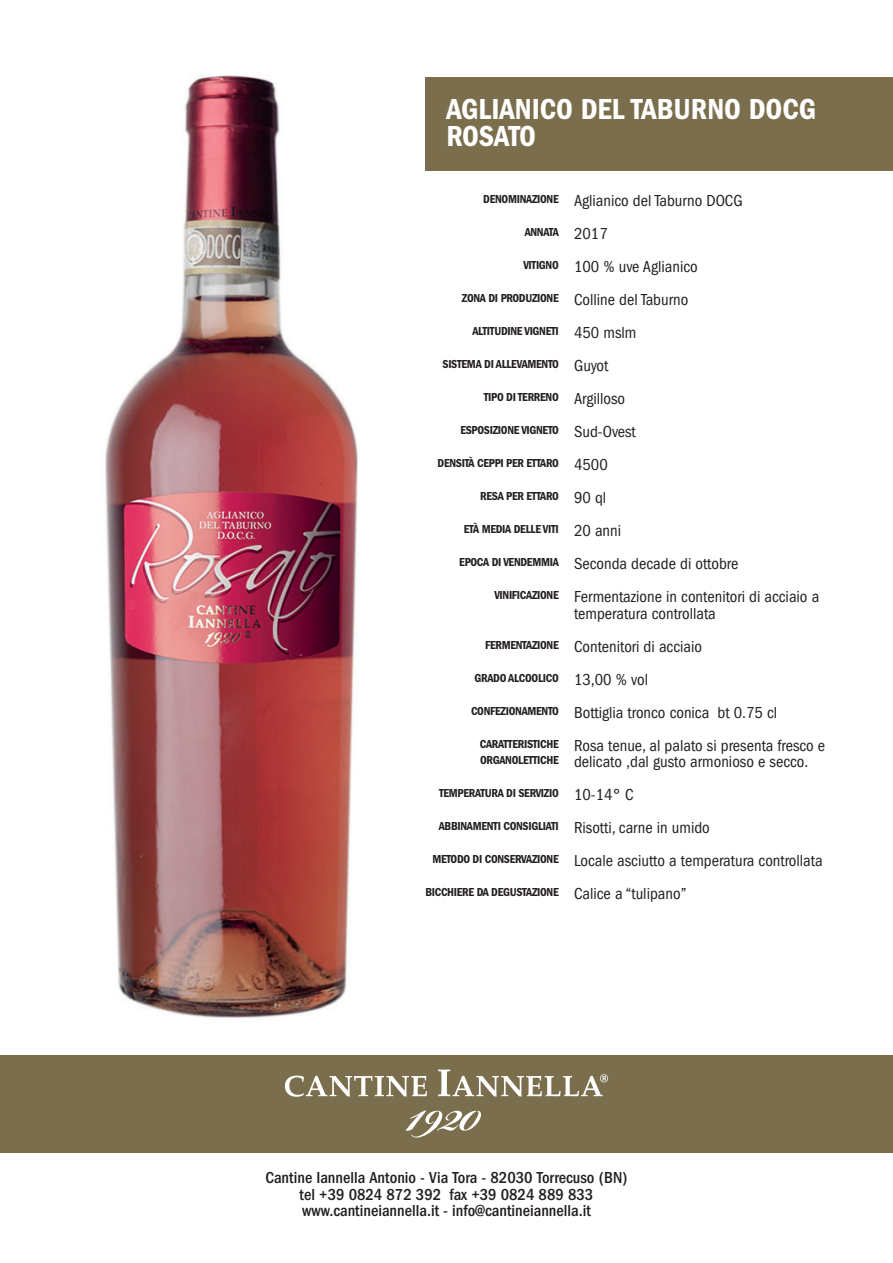
<style>
.page{position:relative;width:893px;height:1263px;background:#fff}
.page>*{position:absolute;margin:0;border:0;box-sizing:border-box;transform-origin:0 0}
.t1{font:30px/27px "ITC Franklin Gothic Std Dm Cd";color:#fff}
.t2{font:condensed 16.5px/33px "ITC Franklin Gothic Std";color:#231f20}
.t3{font:500 condensed 16.5px/16.5px "ITC Franklin Gothic Std";color:#231f20;text-align:center}
.t4{font:12px/16.5px "ITC Franklin Gothic Std Dm Cd";letter-spacing:-.025em;color:#231f20}
</style>
<div class="page">
<div style="left:425px;top:77px;width:468px;height:94px;background:#7a6e4d"></div>
<div style="left:0;top:1054px;width:893px;height:98px;background:#7a6e4d"></div>
<svg style="left:285px;top:1076px;width:142px;height:21px"></svg>
<svg style="left:405px;top:1110px;width:76px;height:28px"></svg>
<svg style="left:438px;top:1069px;width:170px;height:27px"></svg>
<img style="left:105px;top:75px;width:253px;height:943px">
<h1 class="t1" style="left:446px;top:96px;width:371px">AGLIANICO DEL TABURNO DOCG<br>ROSATO</h1>
<p class="t4" style="left:483px;top:191px;width:77px">DENOMINAZIONE</p>
<p class="t4" style="left:525px;top:224px;width:36px">ANNATA</p>
<p class="t4" style="left:523px;top:257px;width:37px">VITIGNO</p>
<p class="t4" style="left:462px;top:290px;width:98px">ZONA DI PRODUZIONE</p>
<p class="t4" style="left:472px;top:323px;width:88px">ALTITUDINE VIGNETI</p>
<p class="t4" style="left:442px;top:356px;width:118px">SISTEMA DI ALLEVAMENTO</p>
<p class="t4" style="left:484px;top:389px;width:76px">TIPO DI TERRENO</p>
<p class="t4" style="left:460px;top:422px;width:100px">ESPOSIZIONE VIGNETO</p>
<p class="t4" style="left:438px;top:455px;width:123px">DENSITÀ CEPPI PER ETTARO</p>
<p class="t4" style="left:480px;top:488px;width:80px">RESA PER ETTARO</p>
<p class="t4" style="left:464px;top:521px;width:96px">ETÀ MEDIA DELLE VITI</p>
<p class="t4" style="left:459px;top:554px;width:101px">EPOCA DI VENDEMMIA</p>
<p class="t4" style="left:494px;top:587px;width:66px">VINIFICAZIONE</p>
<p class="t4" style="left:485px;top:637px;width:75px">FERMENTAZIONE</p>
<p class="t4" style="left:474px;top:670px;width:86px">GRADO ALCOOLICO</p>
<p class="t4" style="left:471px;top:703px;width:89px">CONFEZIONAMENTO</p>
<p class="t4" style="left:480px;top:736px;width:80px">CARATTERISTICHE<br>ORGANOLETTICHE</p>
<p class="t4" style="left:439px;top:785px;width:121px">TEMPERATURA DI SERVIZIO</p>
<p class="t4" style="left:439px;top:818px;width:122px">ABBINAMENTI CONSIGLIATI</p>
<p class="t4" style="left:432px;top:851px;width:128px">METODO DI CONSERVAZIONE</p>
<p class="t4" style="left:425px;top:884px;width:135px">BICCHIERE DA DEGUSTAZIONE</p>
<p class="t2" style="left:574px;top:184px;width:247px">Aglianico del Taburno DOCG<br>2017<br>100 % uve Aglianico<br>Colline del Taburno<br>450 mslm<br>Guyot<br>Argilloso<br>Sud-Ovest<br>4500<br>90 ql<br>20 anni<br>Seconda decade di ottobre<br>Fermentazione in contenitori di acciaio a</p>
<p class="t2" style="left:574px;top:597px;width:253px">temperatura controllata<br>Contenitori di acciaio<br>13,00 % vol<br>Bottiglia tronco conica bt 0.75 cl<br>Rosa tenue, al palato si presenta fresco e</p>
<p class="t2" style="left:574px;top:745px;width:250px">delicato ,dal gusto armonioso e secco.<br>10-14° C<br>Risotti, carne in umido<br>Locale asciutto a temperatura controllata<br>Calice a “tulipano”</p>
<p class="t3" style="left:265px;top:1170px;width:364px">Cantine Iannella Antonio - Via Tora - 82030 Torrecuso (BN) tel +39 0824 872 392 fax +39 0824 889 833 www.cantineiannella.it - info@cantineiannella.it</p>
</div>
